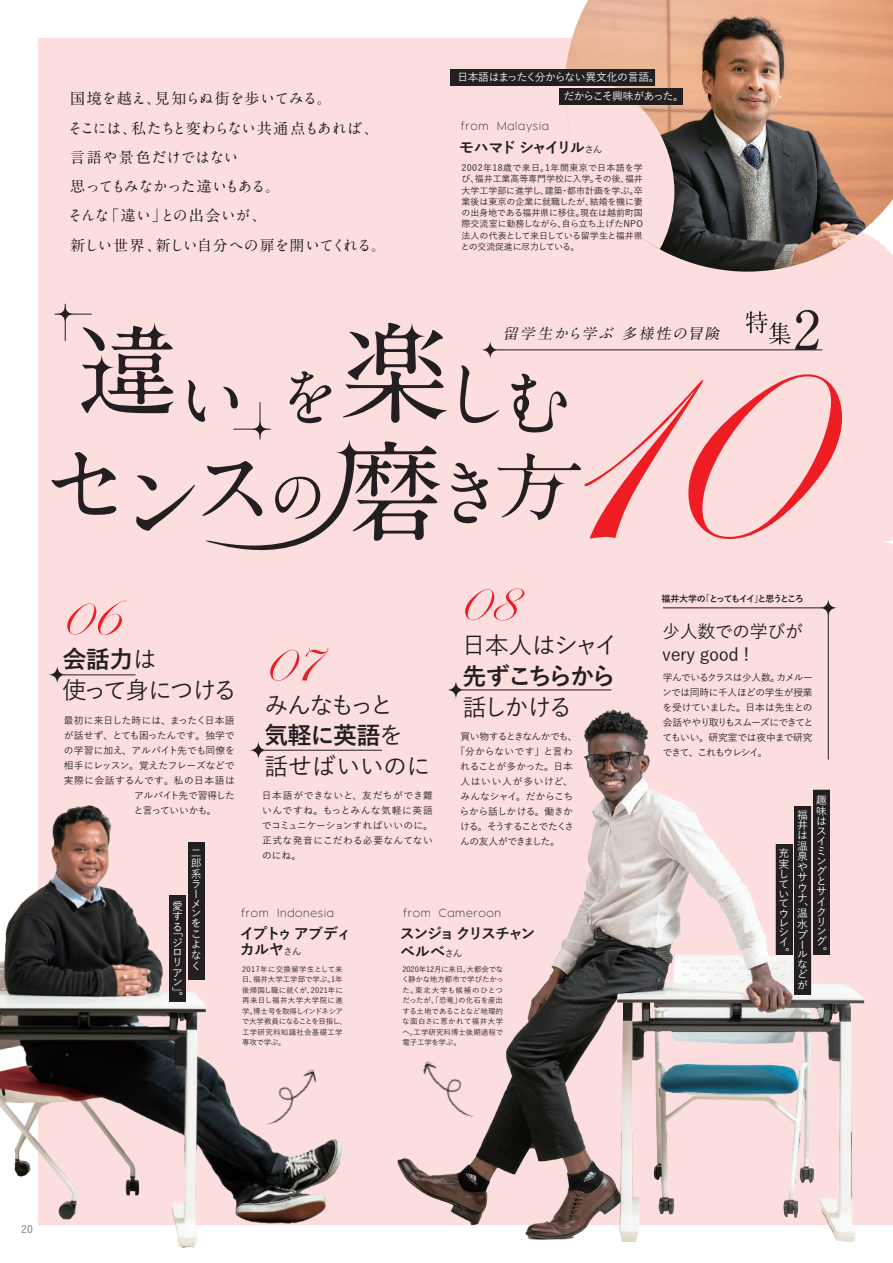
<style>
.page{position:relative;width:893px;height:1263px;background:#fff}
.page>*{position:absolute;margin:0;border:0;box-sizing:border-box;transform-origin:0 0}
.t1{font:309px "Edwardian Script ITC";color:#ee1d23}
.t2{font:58.5px "Edwardian Script ITC";color:#ee1d23}
.t3{font:500 24px/30.8px "Yu Go";letter-spacing:-.025em;color:#231f20}
.t4{font:500 24px/30.8px "Yu Go";letter-spacing:-.095em;color:#231f20}
.t5{font:500 24px "Yu Go";letter-spacing:-.07em;color:#231f20}
.t6{font:700 24px "Yu Go";letter-spacing:-.1em;color:#231f20}
.t7{font:500 18px/22.5px "Yu Go";letter-spacing:-.02em;color:#231f20}
.t8{font:700 15px/29.2px "A1 Mincho Std";letter-spacing:-.03em;color:#231f20}
.t9{font:700 15px/18px "Yu Go";letter-spacing:-.11em;color:#231f20}
.t10{font:700 15px/16.5px "Yu Go";letter-spacing:-.08em;color:#231f20}
.t11{font:700 15px "Yu Go";letter-spacing:-.13em;color:#231f20}
.t12{font:italic 700 14.7px "A1 Mincho Std";color:#231f20}
.t13{font:500 10.8px/10.1px "Yu Go";letter-spacing:-.045em;color:#fff}
.t14{font:200 10.5px "LEMONMILK Pro FTR";letter-spacing:.06em;color:#231f20}
.t15{font:500 10.5px "Yu Go";color:#76787b}
.t16{font:500 9.75px/15px "Yu Go";letter-spacing:-.02em;color:#231f20;text-align:justify}
.t17{font:500 9.75px "Yu Go";letter-spacing:-.045em;color:#231f20}
.t18{font:500 9.75px "Yu Go";letter-spacing:-.065em;color:#231f20}
.t19{font:500 9.75px "Yu Go";color:#231f20}
.t20{font:500 9.75px "Yu Go";letter-spacing:.055em;color:#231f20}
.t21{font:500 9.75px "Yu Go";letter-spacing:-.12em;color:#231f20}
.t22{font:500 9.75px "Yu Go";letter-spacing:.035em;color:#231f20}
.t23{font:500 9.75px "Yu Go";letter-spacing:-.06em;color:#231f20}
.t24{font:500 9.75px "Yu Go";letter-spacing:.075em;color:#231f20}
.t25{font:500 9px/11.2px "Yu Go";letter-spacing:-.025em;color:#231f20;text-align:justify}
.t26{font:700 9px "Yu Go";letter-spacing:-.145em;color:#231f20}
.t27{font:500 7.5px/10.5px "Yu Go";letter-spacing:-.005em;color:#231f20}
.s1{font-weight:500;font-size:9.75px}
.s2{font-weight:700}
</style>
<div class="page">
<div style="left:38px;top:38px;width:855px;height:1187px;background:#fcdedf"></div>
<img style="left:397px;top:694px;width:468px;height:548px">
<img style="left:0;top:805px;width:343px;height:443px">
<img style="left:566px;top:0;width:327px;height:272px">
<svg style="left:169px;top:842px;width:36px;height:159px"></svg>
<div style="left:188px;top:842px;width:17px;height:137px;background:#231f20"></div>
<div style="left:169px;top:895px;width:17px;height:106px;background:#231f20"></div>
<svg style="left:776px;top:790px;width:54px;height:204px"></svg>
<div style="left:813px;top:790px;width:17px;height:165px;background:#231f20"></div>
<div style="left:794px;top:806px;width:17px;height:188px;background:#231f20"></div>
<div style="left:776px;top:844px;width:16px;height:110px;background:#231f20"></div>
<svg style="left:565px;top:69px;width:118px;height:203px"></svg>
<div style="left:450px;top:69px;width:205px;height:17px;background:#231f20"></div>
<div style="left:559px;top:88px;width:124px;height:17px;background:#231f20"></div>
<hr style="left:64px;top:674px;width:72px;height:1px;background:#231f20">
<svg style="left:47px;top:665px;width:20px;height:19px"></svg>
<hr style="left:462px;top:689px;width:149px;height:1px;background:#231f20">
<svg style="left:446px;top:680px;width:20px;height:20px"></svg>
<hr style="left:663px;top:607px;width:159px;height:1px;background:#231f20">
<svg style="left:818px;top:598px;width:20px;height:20px"></svg>
<hr style="left:265px;top:750px;width:117px;height:1px;background:#231f20">
<svg style="left:249px;top:740px;width:19px;height:20px"></svg>
<svg style="left:81px;top:326px;width:93px;height:87px"></svg>
<svg style="left:188px;top:380px;width:50px;height:42px"></svg>
<svg style="left:290px;top:371px;width:41px;height:52px"></svg>
<svg style="left:343px;top:323px;width:104px;height:100px"></svg>
<svg style="left:460px;top:365px;width:39px;height:58px"></svg>
<svg style="left:511px;top:373px;width:56px;height:59px"></svg>
<svg style="left:51px;top:452px;width:65px;height:63px"></svg>
<svg style="left:136px;top:475px;width:59px;height:56px"></svg>
<svg style="left:451px;top:463px;width:37px;height:60px"></svg>
<svg style="left:497px;top:453px;width:84px;height:67px"></svg>
<hr style="left:55px;top:314px;width:36px;height:1px;background:#231f20">
<hr style="left:65px;top:304px;width:1px;height:37px;background:#231f20">
<svg style="left:55px;top:304px;width:20px;height:20px"></svg>
<hr style="left:234px;top:429px;width:36px;height:1px;background:#231f20">
<hr style="left:260px;top:402px;width:1px;height:37px;background:#231f20">
<svg style="left:250px;top:419px;width:20px;height:20px"></svg>
<svg style="left:397px;top:321px;width:30px;height:30px"></svg>
<svg style="left:88px;top:354px;width:28px;height:27px"></svg>
<svg style="left:141px;top:321px;width:27px;height:28px"></svg>
<svg style="left:542px;top:471px;width:25px;height:25px"></svg>
<svg style="left:202px;top:441px;width:238px;height:110px"></svg>
<svg style="left:334px;top:438px;width:30px;height:29px"></svg>
<hr style="left:497px;top:349px;width:325px;height:1px;background:#231f20">
<svg style="left:480px;top:340px;width:20px;height:20px"></svg>
<svg style="left:746px;top:117px;width:147px;height:233px"></svg>
<img style="left:254px;top:1069px;width:70px;height:56px">
<img style="left:415px;top:1061px;width:71px;height:56px">
<hr style="left:828px;top:610px;width:1px;height:149px;background:#231f20">
<svg style="left:883px;top:540px;width:10px;height:4px"></svg>
<h3 class="t8" style="left:68px;top:82px;width:320px">国境を越え、見知らぬ街を歩いてみる。<br>そこには、私たちと変わらない共通点もあれば、言語や景色だけではない<br>思ってもみなかった違いもある。<br>そんな「違い」との出会いが、<br>新しい世界、新しい自分への扉を開いてくれる。</h3>
<p class="t13" style="left:457px;top:67px;width:228px;line-height:18.9px">日本語はまったく分からない異文化の言語。<br>　　　　　　　　　　だからこそ興味があった。</p>
<p class="t14" style="left:461px;top:119px;width:90px">from Malaysia</p>
<h3 class="t11" style="left:459px;top:139px;width:145px">モハマド シャイリル<span class="s1">さん</span></h3>
<p class="t25" style="left:461px;top:161px;width:184px">2002年18歳で来日。1年間東京で日本語を学び、福井工業高等専門学校に入学。その後、福井大学工学部に進学し、建築・都市計画を学ぶ。卒業後は東京の企業に就職したが、結婚を機に妻の出身地である福井県に移住。現在は越前町国際交流室に勤務しながら、自ら立ち上げたNPO法人の代表として来日している留学生と福井県との交流促進に尽力している。</p>
<h3 class="t12" style="left:503px;top:322px;width:221px">留学生から学ぶ 多様性の冒険</h3>
<h1 class="t1" style="left:515px;top:274px;width:281px">10</h1>
<h2 class="t2" style="left:457px;top:570px;width:59px">08</h2>
<h2 class="t2" style="left:59px;top:584px;width:59px">06</h2>
<h3 class="t5" style="left:462px;top:623px;width:158px">日本人はシャイ</h3>
<h3 class="t6" style="left:462px;top:662px;width:155px">先ずこちらから</h3>
<h3 class="t5" style="left:462px;top:684px;width:112px">話しかける</h3>
<h3 class="t4" style="left:62px;top:641px;width:176px"><span class="s2">会話力</span>は<br>使って身につける</h3>
<h2 class="t2" style="left:262px;top:631px;width:58px">07</h2>
<h3 class="t3" style="left:264px;top:686px;width:168px">みんなもっと<br><span class="s2">気軽に英語</span>を話せばいいのに</h3>
<p class="t19" style="left:64px;top:711px;width:172px">最初に来日した時には、まったく日本語</p>
<p class="t16" style="left:64px;top:727px;width:172px">が話せず、とても困ったんです。独学で</p>
<p class="t16" style="left:64px;top:742px;width:173px">の学習に加え、アルバイト先でも同僚を</p>
<p class="t16" style="left:64px;top:757px;width:172px">相手にレッスン。覚えたフレーズなどで</p>
<p class="t20" style="left:64px;top:771px;width:172px">実際に会話するんです。私の日本語は</p>
<p class="t23" style="left:134px;top:786px;width:102px">アルバイト先で習得した</p>
<p class="t18" style="left:134px;top:801px;width:84px">と言っていいかも。</p>
<p class="t18" style="left:460px;top:727px;width:119px">買い物するときなんかでも、</p>
<p class="t22" style="left:455px;top:742px;width:119px">「分からないです」と言わ</p>
<p class="t17" style="left:460px;top:757px;width:114px">れることが多かった。日本</p>
<p class="t24" style="left:460px;top:772px;width:114px">人はいい人が多いけど、</p>
<p class="t16" style="left:460px;top:787px;width:114px">みんなシャイ。だからこち</p>
<p class="t17" style="left:459px;top:802px;width:115px">らから話しかける。働きか</p>
<p class="t21" style="left:460px;top:817px;width:115px">ける。そうすることでたくさ</p>
<p class="t17" style="left:460px;top:832px;width:101px">んの友人ができました。</p>
<p class="t16" style="left:262px;top:787px;width:173px">日本語ができないと、友だちができ難いんですね。もっとみんな気軽に英語でコミュニケーションすればいいのに。正式な発音にこだわる必要なんてないのにね。</p>
<p class="t13" style="left:191px;top:846px;width:12px">二郎系ラーメン</p>
<p class="t13" style="left:191px;top:916px;width:11px;line-height:10.6px;text-align:justify">をこよなく</p>
<p class="t13" style="left:172px;top:899px;width:12px;line-height:10.5px;text-align:justify">愛する</p>
<p class="t13" style="left:172px;top:926px;width:12px">「ジロリア</p>
<p class="t13" style="left:172px;top:975px;width:11px">ン」</p>
<p class="t13" style="left:172px;top:990px;width:12px">。</p>
<p class="t14" style="left:241px;top:906px;width:94px">from Indonesia</p>
<p class="t14" style="left:403px;top:906px;width:99px">from Cameroon</p>
<h3 class="t10" style="left:240px;top:925px;width:113px">イプトゥ アブディカルヤ<span class="s1">さん</span></h3>
<p class="t27" style="left:242px;top:963px;width:106px">2017年に交換留学生として来日、福井大学工学部で学ぶ。1年後帰国し職に就くが、2021年に再来日し福井大学大学院に進学。博士号を取得しインドネシアで大学教員になることを目指し、工学研究科知識社会基礎工学専攻で学ぶ。</p>
<h3 class="t9" style="left:400px;top:924px;width:137px">スンジョ クリスチャンベルべ<span class="s1">さん</span></h3>
<p class="t27" style="left:402px;top:963px;width:104px;text-align:justify">2020年12月に来日。大都会でなく静かな地方都市で学びたかった。東北大学も候補のひとつだったが、「恐竜」の化石を産出する土地であることなど地理的な面白さに惹かれて福井大学へ。工学研究科博士後期過程で電子工学を学ぶ。</p>
<p class="t26" style="left:662px;top:593px;width:144px">福井大学の「とってもイイ」と思うところ</p>
<h3 class="t7" style="left:662px;top:618px;width:142px">少人数での学びがvery good !</h3>
<p class="t16" style="left:662px;top:669px;width:153px">学んでいるクラスは少人数。カメルーンでは同時に千人ほどの学生が授業を受けていました。日本は先生との会話ややり取りもスムーズにできてとてもいい。研究室では夜中まで研究できて、これもウレシイ。</p>
<p class="t13" style="left:778px;top:847px;width:12px">充実していてウレシイ。</p>
<p class="t13" style="left:797px;top:808px;width:12px">福井は温泉やサウナ、</p>
<p class="t13" style="left:797px;top:907px;width:12px">温水プールな</p>
<p class="t13" style="left:797px;top:968px;width:12px;line-height:10.5px">どが</p>
<p class="t13" style="left:816px;top:794px;width:12px">趣味はスイミングとサイクリング。</p>
<p class="t15" style="left:21px;top:1219px;width:13px">20</p>
</div>
